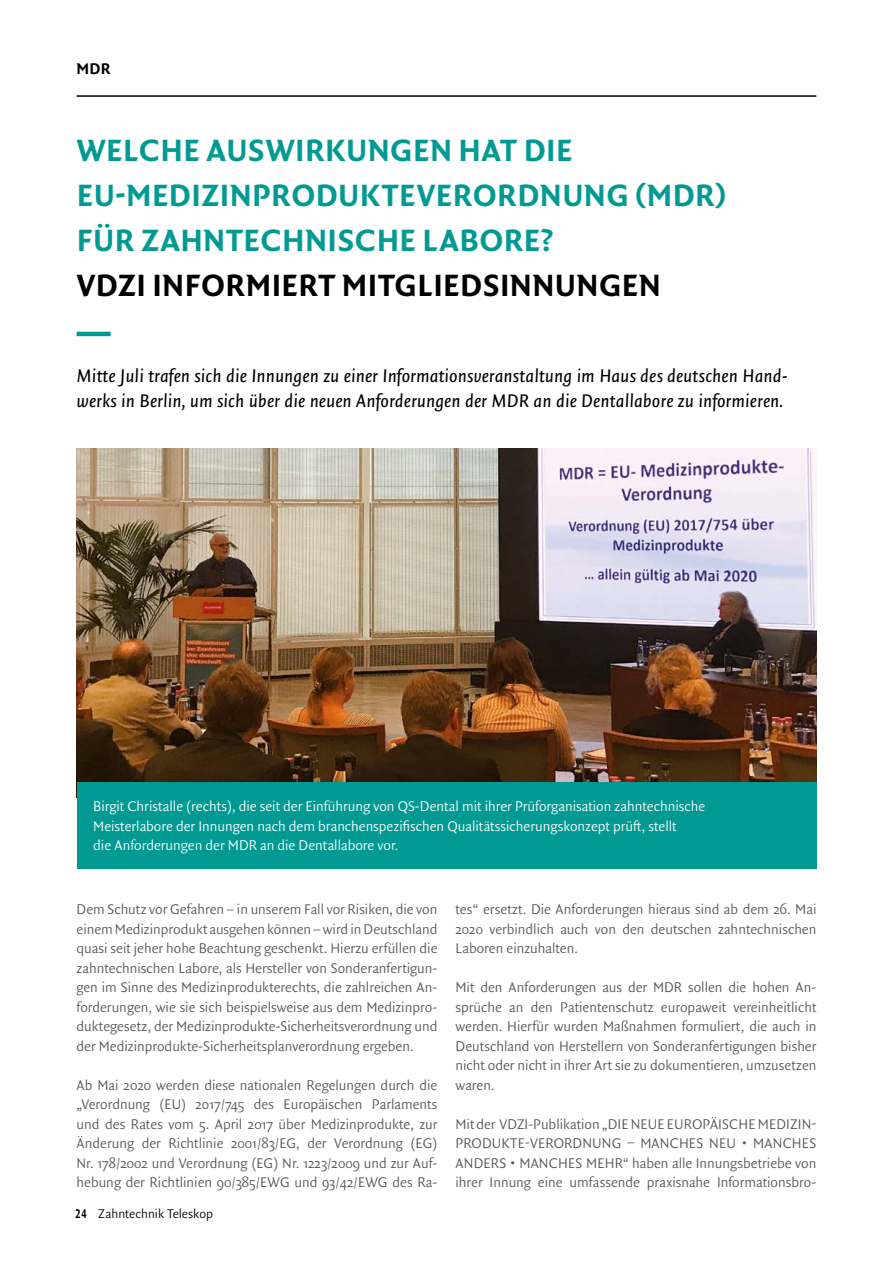
<style>
.page{position:relative;width:893px;height:1263px;background:#fff}
.page>*{position:absolute;margin:0;border:0;box-sizing:border-box;transform-origin:0 0}
.t1{font:33px/45px "Quadraat Sans OT Bld";letter-spacing:.01em;color:#009a93}
.t2{font:33px "Quadraat Sans OT Bld";letter-spacing:.01em;color:#000}
.t3{font:italic 19.5px/25.5px "Quadraat Sans OT";color:#000}
.t4{font:16.5px "Quadraat Sans OT Bld";color:#000}
.t5{font:300 15px/19.5px "Quadraat Sans OT";color:#575756;text-align:justify}
.t6{font:300 15px/19.5px "Quadraat Sans OT";color:#fff}
.t7{font:300 13.5px "Quadraat Sans OT";color:#000}
.s1{font-family:"Quadraat Sans OT Bld";font-weight:400}
</style>
<div class="page">
<hr style="left:77px;top:95px;width:739px;height:2px;background:#000">
<img style="left:77px;top:449px;width:739px;height:333px">
<hr style="left:77px;top:332px;width:34px;height:4px;background:#009a93">
<div style="left:77px;top:782px;width:739px;height:86px;background:#009a93"></div>
<p class="t4" style="left:77px;top:57px;width:36px">MDR</p>
<h1 class="t1" style="left:77px;top:127px;width:651px">WELCHE AUSWIRKUNGEN HAT DIE<br>EU-MEDIZINPRODUKTEVERORDNUNG (MDR)<br>FÜR ZAHNTECHNISCHE LABORE?</h1>
<h1 class="t2" style="left:77px;top:262px;width:586px">VDZI INFORMIERT MITGLIEDSINNUNGEN</h1>
<h2 class="t3" style="left:77px;top:362px;width:713px">Mitte Juli trafen sich die Innungen zu einer Informationsveranstaltung im Haus des deutschen Hand&shy;werks in Berlin, um sich über die neuen Anforderungen der MDR an die Dentallabore zu informieren.</h2>
<p class="t6" style="left:93px;top:796px;width:613px">Birgit Christalle (rechts), die seit der Einfü hrung von QS-Dental mit ihrer Prüforganisation zahntechnische<br>Meisterlabore der Innungen nach dem branchenspezifischen Qualitätssicherungskonzept prüft, stellt<br>die Anforderungen der MDR an die Dentallabore vor.</p>
<p class="t5" style="left:77px;top:899px;width:362px">Dem Schutz vor Gefahren – in unserem Fall vor Risiken, die von einem Medizinprodukt ausgehen können – wird in Deutschland quasi seit jeher hohe Beachtung geschenkt. Hierzu erfü llen die zahntechnischen Labore, als Hersteller von Sonderanfertigun&shy;gen im Sinne des Medizinprodukterechts, die zahlreichen An&shy;forderungen, wie sie sich beispielsweise aus dem Medizinpro&shy;duktegesetz, der Medizinprodukte-Sicherheitsverordnung und der Medizinprodukte-Sicherheitsplanverordnung ergeben.</p>
<p class="t5" style="left:77px;top:1075px;width:362px">Ab Mai 2020 werden diese nationalen Regelungen durch die „Verordnung (EU) 2017/745 des Europäischen Parlaments und des Rates vom 5. April 2017 ü ber Medizinprodukte, zur Änderung der Richtlinie 2001/83/EG, der Verordnung (EG)<br>Nr. 178/2002 und Verordnung (EG) Nr. 1223/2009 und zur Auf&shy;hebung der Richtlinien 90/385/EWG und 93/42/EWG des Ra-</p>
<p class="t7" style="left:75px;top:1204px;width:139px"><span class="s1">24</span> Zahntechnik Teleskop</p>
<p class="t5" style="left:455px;top:899px;width:362px">tes“ ersetzt. Die Anforderungen hieraus sind ab dem 26. Mai 2020 verbindlich auch von den deutschen zahntechnischen Laboren einzuhalten.</p>
<p class="t5" style="left:455px;top:977px;width:362px">Mit den Anforderungen aus der MDR sollen die hohen An&shy;sprüche an den Patientenschutz europaweit vereinheitlicht werden. Hierfü r wurden Maßnahmen formuliert, die auch in Deutschland von Herstellern von Sonderanfertigungen bisher nicht oder nicht in ihrer Art sie zu dokumentieren, umzusetzen waren.</p>
<p class="t5" style="left:455px;top:1114px;width:362px">Mit der VDZI-Publikation „DIE NEUE EUROPÄISCHE MEDIZIN-PRODUKTE-VERORDNUNG – MANCHES NEU • MANCHES ANDERS • MANCHES MEHR“ haben alle Innungsbetriebe von ihrer Innung eine umfassende praxisnahe Informationsbro-</p>
</div>
